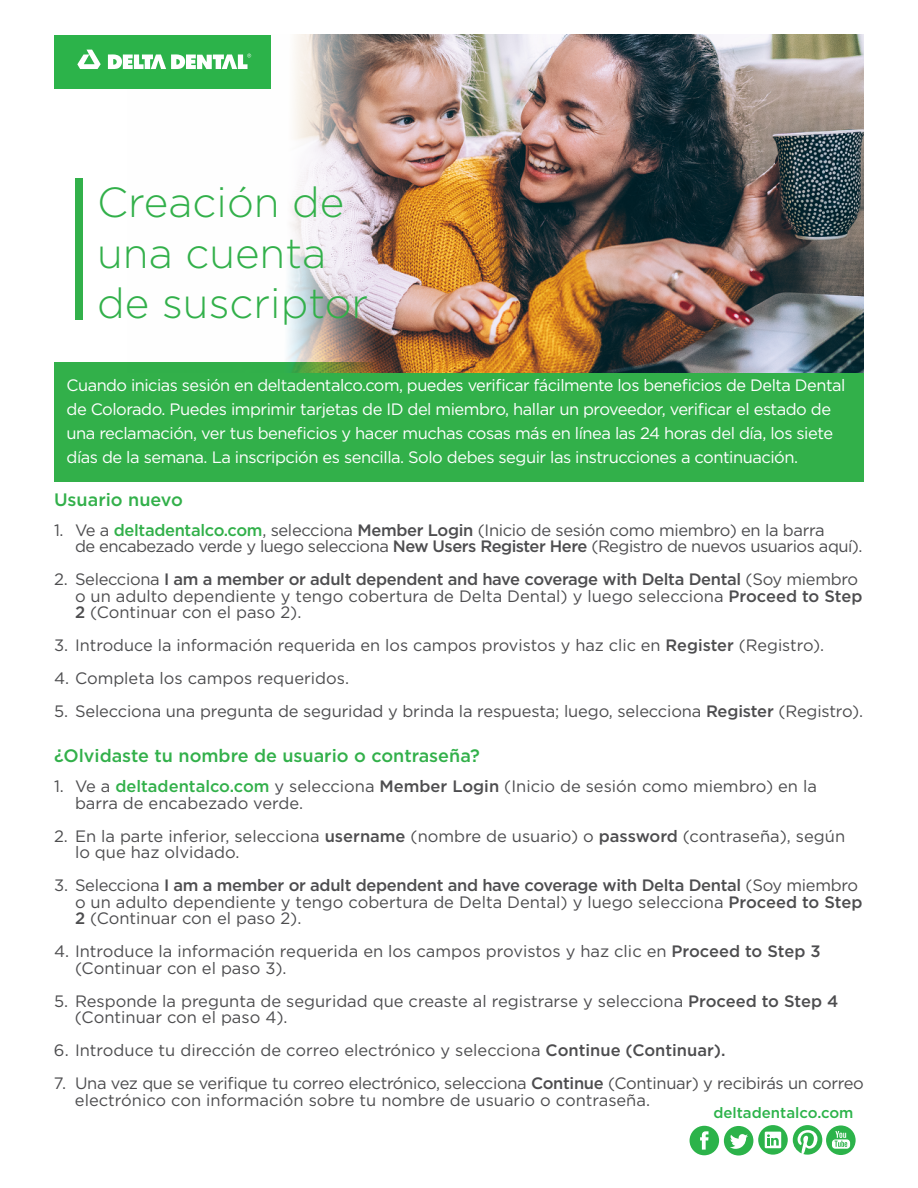
<style>
.page{position:relative;width:918px;height:1188px;background:#fff}
.page>*{position:absolute;margin:0;border:0;box-sizing:border-box;transform-origin:0 0}
.t1{font:300 42px/50.4px "Gotham";color:#32b04a}
.t2{font:500 18px "Gotham";color:#32b04a}
.t3{font:16.5px/16.5px "Gotham";color:#4d4d4f}
.t4{font:16.5px/24px "Gotham";letter-spacing:-.03em;color:#fff}
.t5{font:16.5px/16.5px "Gotham";letter-spacing:-.03em;color:#4d4d4f}
.t6{font:16.5px/16.5px "Gotham";letter-spacing:-.02em;color:#4d4d4f}
.t7{font:500 15px "Gotham";color:#2cb34a}
.s1{font-weight:500;color:#32b04a}
.s2{font-weight:500}
</style>
<div class="page">
<div style="left:54px;top:362px;width:810px;height:120px;background:#32b04a"></div>
<img style="left:128px;top:34px;width:736px;height:338px">
<div style="left:54px;top:35px;width:217px;height:53px;background:#2cb34a"></div>
<svg style="left:77px;top:50px;width:24px;height:19px"></svg>
<svg style="left:108px;top:54px;width:143px;height:15px"></svg>
<svg style="left:690px;top:1125px;width:166px;height:31px"></svg>
<div style="left:76px;top:179px;width:7px;height:141px;background:#32b04a"></div>
<p class="t1" style="left:97px;top:176px;width:273px">Creación de una cuenta de suscriptor</p>
<p class="t4" style="left:67px;top:373px;width:780px">Cuando inicias sesión en deltadentalco.com, puedes verificar fácilmente los beneficios de Delta Dental de Colorado. Puedes imprimir tarjetas de ID del miembro, hallar un proveedor, verificar el estado de una reclamación, ver tus beneficios y hacer muchas cosas más en línea las 24 horas del día, los siete días de la semana. La inscripción es sencilla. Solo debes seguir las instrucciones a continuación.</p>
<p class="t2" style="left:54px;top:488px;width:130px">Usuario nuevo</p>
<p class="t5" style="left:75px;top:521px;width:789px;text-indent:-21px">1. Ve a <span class="s1">deltadentalco.com</span>, selecciona <span class="s2">Member Login</span> (Inicio de sesión como miembro) en la barra<br>de encabezado verde y luego selecciona <span class="s2">New Users Register Here</span> (Registro de nuevos usuarios aquí).</p>
<p class="t3" style="left:75px;top:571px;width:789px;text-indent:-21px">2. Selecciona <span class="s2">I am a member or adult dependent and have coverage with Delta Dental</span> (Soy miembro o un adulto dependiente y tengo cobertura de Delta Dental) y luego selecciona <span class="s2">Proceed to Step<br>2</span> (Continuar con el paso 2).</p>
<p class="t3" style="left:54px;top:637px;width:772px">3. Introduce la información requerida en los campos provistos y haz clic en <span class="s2">Register</span> (Registro).</p>
<p class="t3" style="left:54px;top:670px;width:297px">4. Completa los campos requeridos.</p>
<p class="t3" style="left:54px;top:703px;width:811px">5. Selecciona una pregunta de seguridad y brinda la respuesta; luego, selecciona <span class="s2">Register</span> (Registro).</p>
<p class="t2" style="left:54px;top:744px;width:428px">¿Olvidaste tu nombre de usuario o contraseña?</p>
<p class="t3" style="left:75px;top:778px;width:744px;text-indent:-21px">1. Ve a <span class="s1">deltadentalco.com</span> y selecciona <span class="s2">Member Login</span> (Inicio de sesión como miembro) en la barra de encabezado verde.</p>
<p class="t3" style="left:75px;top:827px;width:772px;text-indent:-21px">2. En la parte inferior, selecciona <span class="s2">username</span> (nombre de usuario) o <span class="s2">password</span> (contraseña), según lo que haz olvidado.</p>
<p class="t3" style="left:75px;top:877px;width:789px;text-indent:-21px">3. Selecciona <span class="s2">I am a member or adult dependent and have coverage with Delta Dental</span> (Soy miembro o un adulto dependiente y tengo cobertura de Delta Dental) y luego selecciona <span class="s2">Proceed to Step<br>2</span> (Continuar con el paso 2).</p>
<p class="t3" style="left:75px;top:943px;width:747px;text-indent:-21px">4. Introduce la información requerida en los campos provistos y haz clic en <span class="s2">Proceed to Step 3 </span>(Continuar con el paso 3).</p>
<p class="t3" style="left:75px;top:992px;width:765px;text-indent:-21px">5. Responde la pregunta de seguridad que creaste al registrarse y selecciona <span class="s2">Proceed to Step 4 </span>(Continuar con el paso 4).</p>
<p class="t3" style="left:54px;top:1042px;width:673px">6. Introduce tu dirección de correo electrónico y selecciona <span class="s2">Continue (Continuar).</span></p>
<p class="t6" style="left:75px;top:1075px;width:790px;text-indent:-21px">7. Una vez que se verifique tu correo electrónico, selecciona <span class="s2">Continue</span> (Continuar) y recibirás un correo electrónico con información sobre tu nombre de usuario o contraseña.</p>
<p class="t7" style="left:713px;top:1103px;width:142px">deltadentalco.com</p>
</div>
